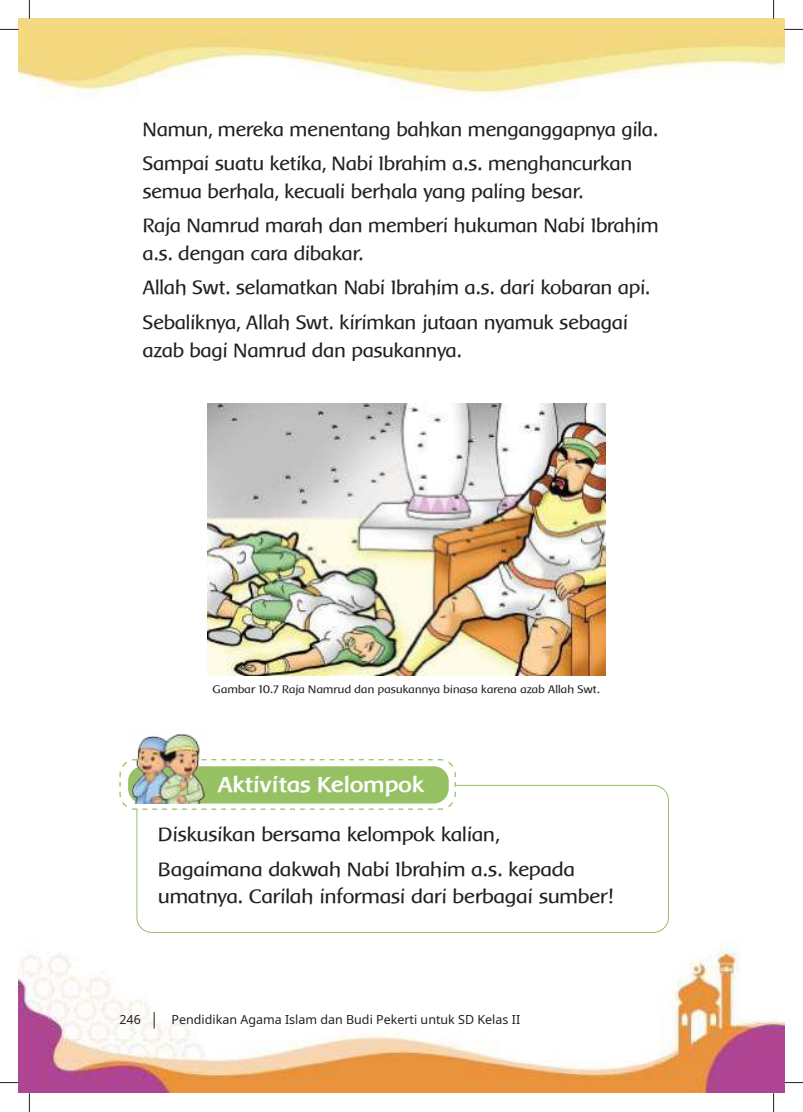
<style>
.page{position:relative;width:803px;height:1112px;background:#fff}
.page>*{position:absolute;margin:0;border:0;box-sizing:border-box;transform-origin:0 0}
.t1{font:700 22.5px "Baar Metanoia";color:#fff}
.t2{font:20px/34.6px "Baar Metanoia";letter-spacing:-.02em;color:#231f20}
.t3{font:12.5px "Noto Sans";color:#231f20}
.t4{font:11.25px "Baar Metanoia";letter-spacing:-.005em;color:#231f20}
</style>
<div class="page">
<img style="left:19px;top:19px;width:754px;height:1073px">
<svg style="left:154px;top:1011px;width:1px;height:17px"></svg>
<img style="left:773px;top:19px;width:11px;height:1073px">
<img style="left:207px;top:404px;width:399px;height:271px">
<div style="left:137px;top:784px;width:532px;height:148px;border:1px solid #95c162;border-radius:15px"></div>
<svg style="left:119px;top:758px;width:337px;height:52px"></svg>
<div style="left:128px;top:766px;width:321px;height:37px;background:#95c162;border-radius:15px"></div>
<img style="left:126px;top:728px;width:83px;height:75px">
<svg style="left:0;top:29px;width:19px;height:1px"></svg>
<svg style="left:784px;top:29px;width:19px;height:1px"></svg>
<svg style="left:0;top:1081px;width:19px;height:2px"></svg>
<svg style="left:784px;top:1081px;width:19px;height:2px"></svg>
<svg style="left:29px;top:0;width:1px;height:19px"></svg>
<svg style="left:29px;top:1092px;width:1px;height:19px"></svg>
<svg style="left:773px;top:0;width:1px;height:19px"></svg>
<svg style="left:773px;top:1092px;width:1px;height:19px"></svg>
<p class="t2" style="left:143px;top:112px;width:517px">Namun, mereka menentang bahkan menganggapnya gila.<br>Sampai suatu ketika, Nabi Ibrahim a.s. menghancurkan</p>
<p class="t2" style="left:143px;top:174px;width:518px">semua berhala, kecuali berhala yang paling besar.<br>Raja Namrud marah dan memberi hukuman Nabi Ibrahim</p>
<p class="t2" style="left:143px;top:236px;width:509px">a.s. dengan cara dibakar.<br>Allah Swt. selamatkan Nabi Ibrahim a.s. dari kobaran api.<br>Sebaliknya, Allah Swt. kirimkan jutaan nyamuk sebagai</p>
<p class="t2" style="left:143px;top:332px;width:321px">azab bagi Namrud dan pasukannya.</p>
<p class="t4" style="left:213px;top:683px;width:389px">Gambar 10.7 Raja Namrud dan pasukannya binasa karena azab Allah Swt.</p>
<p class="t1" style="left:218px;top:772px;width:208px">Aktivitas Kelompok</p>
<p class="t2" style="left:158px;top:817px;width:419px">Diskusikan bersama kelompok kalian,<br>Bagaimana dakwah Nabi Ibrahim a.s. kepada</p>
<p class="t2" style="left:158px;top:879px;width:457px">umatnya. Carilah informasi dari berbagai sumber!</p>
<p class="t3" style="left:119px;top:1013px;width:23px">246</p>
<p class="t3" style="left:172px;top:1013px;width:350px">Pendidikan Agama Islam dan Budi Pekerti untuk SD Kelas II</p>
</div>
